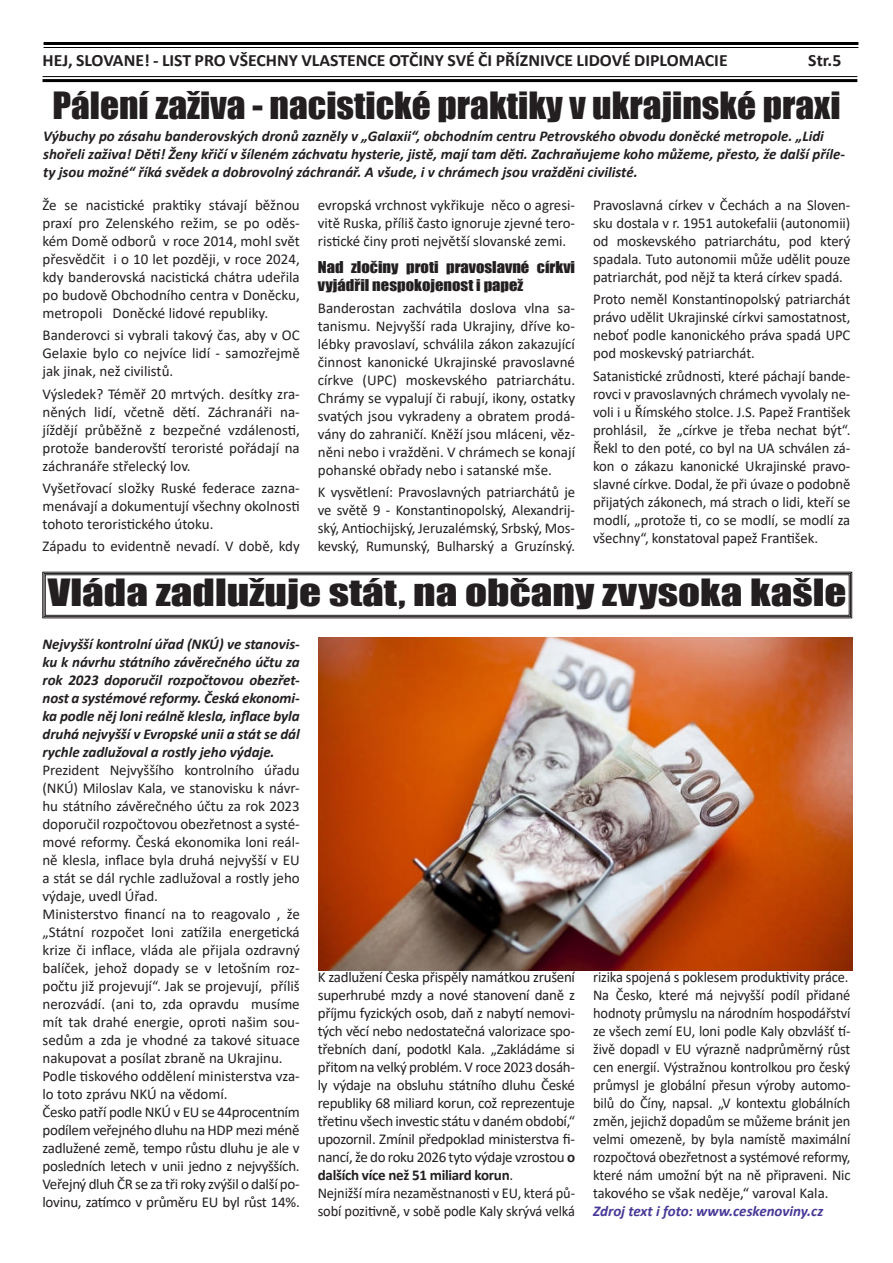
<style>
.page{position:relative;width:893px;height:1263px;background:#fff}
.page>*{position:absolute;margin:0;border:0;box-sizing:border-box;transform-origin:0 0}
.t1{font:34.5px "Impact";color:#231f20;scale:1.08 1}
.t2{font:34.5px "Impact";color:#231f20;scale:1.25 1}
.t3{font:700 17.25px "Calibri";color:#231f20}
.t4{font:15px/18px "Calibri";letter-spacing:-.005em;color:#231f20;text-align:justify}
.t5{font:15px/18px "Calibri";letter-spacing:-.005em;color:#231f20;scale:.96 1}
.t6{font:italic 700 15px/18px "Calibri";color:#231f20}
.t7{font:15px/18px "Impact";color:#231f20;scale:1.1 1}
.t8{font:italic 700 15px "Calibri";color:#483897}
.s1{font-weight:700}
</style>
<div class="page">
<hr style="left:44px;top:42px;width:814px;height:3px;background:#000">
<hr style="left:44px;top:47px;width:814px;height:1px;background:#000">
<hr style="left:43px;top:76px;width:814px;height:1px;background:#000">
<hr style="left:43px;top:79px;width:814px;height:3px;background:#000">
<svg style="left:42px;top:572px;width:810px;height:46px"></svg>
<div style="left:44px;top:573px;width:807px;height:44px;border:1px solid #231f20"></div>
<div style="left:45px;top:574px;width:804px;height:41px;border:1px solid #231f20"></div>
<img style="left:319px;top:638px;width:534px;height:333px">
<p class="t3" style="left:43px;top:48px;width:687px">HEJ, SLOVANE! - LIST PRO VŠECHNY VLASTENCE OTČINY SVÉ ČI PŘÍZNIVCE LIDOVÉ DIPLOMACIE</p>
<p class="t3" style="left:808px;top:48px;width:35px">Str.5</p>
<p class="t1" style="left:52px;top:79px;width:731px">Pálení zaživa - nacistické praktiky v ukrajinské praxi</p>
<p class="t6" style="left:43px;top:126px;width:803px">Výbuchy po zásahu banderovských dronů zazněly v „Galaxii“, obchodním centru Petrovského obvodu doněcké metropole. „Lidi shořeli zaživa! Děti! Ženy křičí v šíleném záchvatu hysterie, jistě, mají tam děti. Zachraňujeme koho můžeme, přesto, že další příle&shy;ty jsou možné“ říká svědek a dobrovolný záchranář. A všude, i v chrámech jsou vražděni civilisté.</p>
<p class="t4" style="left:43px;top:196px;width:259px">Že se nacistické praktiky stávají běžnou praxí pro Zelenského režim, se po oděs&shy;kém Domě odborů v roce 2014, mohl svět přesvědčit i o 10 let později, v roce 2024, kdy banderovská nacistická chátra udeřila po budově Obchodního centra v Doněcku, metropoli Doněcké lidové republiky.</p>
<p class="t4" style="left:43px;top:326px;width:259px">Banderovci si vybrali takový čas, aby v OC Gelaxie bylo co nejvíce lidí - samozřejmě jak jinak, než civilistů.</p>
<p class="t4" style="left:43px;top:384px;width:259px">Výsledek? Téměř 20 mrtvých. desítky zra&shy;něných lidí, včetně dětí. Záchranáři na&shy;jíždějí průběžně z bezpečné vzdálenosti, protože banderovští teroristé pořádají na záchranáře střelecký lov.</p>
<p class="t4" style="left:43px;top:478px;width:259px">Vyšetřovací složky Ruské federace zazna&shy;menávají a dokumentují všechny okolnosti tohoto teroristického útoku.</p>
<p class="t4" style="left:43px;top:537px;width:259px">Západu to evidentně nevadí. V době, kdy</p>
<p class="t4" style="left:318px;top:196px;width:259px">evropská vrchnost vykřikuje něco o agresi&shy;vitě Ruska, příliš často ignoruje zjevné tero&shy;ristické činy proti největší slovanské zemi.</p>
<p class="t7" style="left:318px;top:257px;width:235px">Nad zločiny proti pravoslavné církvi vyjádřil nespokojenost i papež</p>
<p class="t4" style="left:318px;top:298px;width:259px">Banderostan zachvátila doslova vlna sa&shy;tanismu. Nejvyšší rada Ukrajiny, dříve ko&shy;lébky pravoslaví, schválila zákon zakazující činnost kanonické Ukrajinské pravoslavné církve (UPC) moskevského patriarchátu.<br>Chrámy se vypalují či rabují, ikony, ostatky svatých jsou vykradeny a obratem prodá&shy;vány do zahraničí. Kněží jsou mláceni, věz&shy;něni nebo i vražděni. V chrámech se konají pohanské obřady nebo i satanské mše.</p>
<p class="t4" style="left:318px;top:483px;width:259px">K vysvětlení: Pravoslavných patriarchátů je ve světě 9 - Konstantinopolský, Alexandrij&shy;ský, Antiochijský, Jeruzalémský, Srbský, Mos&shy;kevský, Rumunský, Bulharský a Gruzínský.</p>
<p class="t4" style="left:593px;top:196px;width:259px">Pravoslavná církev v Čechách a na Sloven&shy;sku dostala v r. 1951 autokefalii (autonomii) od moskevského patriarchátu, pod který spadala. Tuto autonomii může udělit pouze patriarchát, pod nějž ta která církev spadá.</p>
<p class="t4" style="left:593px;top:290px;width:259px">Proto neměl Konstantinopolský patriarchát právo udělit Ukrajinské církvi samostatnost, neboť podle kanonického práva spadá UPC pod moskevský patriarchát.</p>
<p class="t4" style="left:593px;top:366px;width:259px">Satanistické zrůdnosti, které páchají bande&shy;rovci v pravoslavných chrámech vyvolaly ne&shy;voli i u Římského stolce. J.S. Papež František prohlásil, že „církve je třeba nechat být“.<br>Řekl to den poté, co byl na UA schválen zá&shy;kon o zákazu kanonické Ukrajinské pravo&shy;slavné církve. Dodal, že při úvaze o podobně přijatých zákonech, má strach o lidi, kteří se modlí, „protože ti, co se modlí, se modlí za všechny“, konstatoval papež František.</p>
<p class="t2" style="left:48px;top:566px;width:640px">Vláda zadlužuje stát, na občany zvysoka kašle</p>
<p class="t6" style="left:43px;top:635px;width:259px;text-align:justify">Nejvyšší kontrolní úřad (NKÚ) ve stanovis&shy;ku k návrhu státního závěrečného účtu za rok 2023 doporučil rozpočtovou obezřet&shy;nost a systémové reformy. Česká ekonomi&shy;ka podle něj loni reálně klesla, inflace byla druhá nejvyšší v Evropské unii a stát se dál rychle zadlužoval a rostly jeho výdaje.</p>
<p class="t4" style="left:43px;top:761px;width:259px">Prezident Nejvyššího kontrolního úřadu (NKÚ) Miloslav Kala, ve stanovisku k návr&shy;hu státního závěrečného účtu za rok 2023 doporučil rozpočtovou obezřetnost a systé&shy;mové reformy. Česká ekonomika loni reál&shy;ně klesla, inflace byla druhá nejvyšší v EU a stát se dál rychle zadlužoval a rostly jeho výdaje, uvedl Úřad.</p>
<p class="t4" style="left:43px;top:905px;width:259px">Ministerstvo financí na to reagovalo , že „Státní rozpočet loni zatížila energetická krize či inflace, vláda ale přijala ozdravný balíček, jehož dopady se v letošním roz&shy;počtu již projevují“. Jak se projevují, příliš nerozvádí. (ani to, zda opravdu musíme mít tak drahé energie, oproti našim sou&shy;sedům a zda je vhodné za takové situace nakupovat a posílat zbraně na Ukrajinu.</p>
<p class="t4" style="left:43px;top:1067px;width:259px">Podle tiskového oddělení ministerstva vza&shy;lo toto zprávu NKÚ na vědomí.</p>
<p class="t4" style="left:43px;top:1103px;width:259px">Česko patří podle NKÚ v EU se 44procentním podílem veřejného dluhu na HDP mezi méně zadlužené země, tempo růstu dluhu je ale v posledních letech v unii jedno z nejvyšších.<br>Veřejný dluh ČR se za tři roky zvýšil o další po&shy;lovinu, zatímco v průměru EU byl růst 14%.</p>
<p class="t4" style="left:318px;top:968px;width:259px">K zadlužení Česka přispěly namátkou zrušení superhrubé mzdy a nové stanovení daně z příjmu fyzických osob, daň z nabytí nemovi&shy;tých věcí nebo nedostatečná valorizace spo&shy;třebních daní, podotkl Kala. „Zakládáme si přitom na velký problém. V roce 2023 dosáh&shy;ly výdaje na obsluhu státního dluhu České republiky 68 miliard korun, což reprezentuje třetinu všech investic státu v daném období,“ upozornil. Zmínil předpoklad ministerstva fi&shy;nancí, že do roku 2026 tyto výdaje vzrostou <span class="s1">o dalších více než 51 miliard korun</span>.</p>
<p class="t5" style="left:318px;top:1184px;width:270px">Nejnižší míra nezaměstnanosti v EU, která pů&shy;sobí pozitivně, v sobě podle Kaly skrývá velká</p>
<p class="t5" style="left:593px;top:967px;width:267px">rizika spojená s poklesem produktivity práce.</p>
<p class="t5" style="left:593px;top:985px;width:270px;text-align:justify">Na Česko, které má nejvyšší podíl přidané hodnoty průmyslu na národním hospodářství ze všech zemí EU, loni podle Kaly obzvlášť tí&shy;živě dopadl v EU výrazně nadprůměrný růst cen energií. Výstražnou kontrolkou pro český průmysl je globální přesun výroby automo&shy;bilů do Číny, napsal. „V kontextu globálních změn, jejichž dopadům se můžeme bránit jen velmi omezeně, by byla namístě maximální rozpočtová obezřetnost a systémové reformy, které nám umožní být na ně připraveni. Nic takového se však neděje,“ varoval Kala.</p>
<p class="t8" style="left:593px;top:1200px;width:232px">Zdroj text i foto: www.ceskenoviny.cz</p>
</div>
